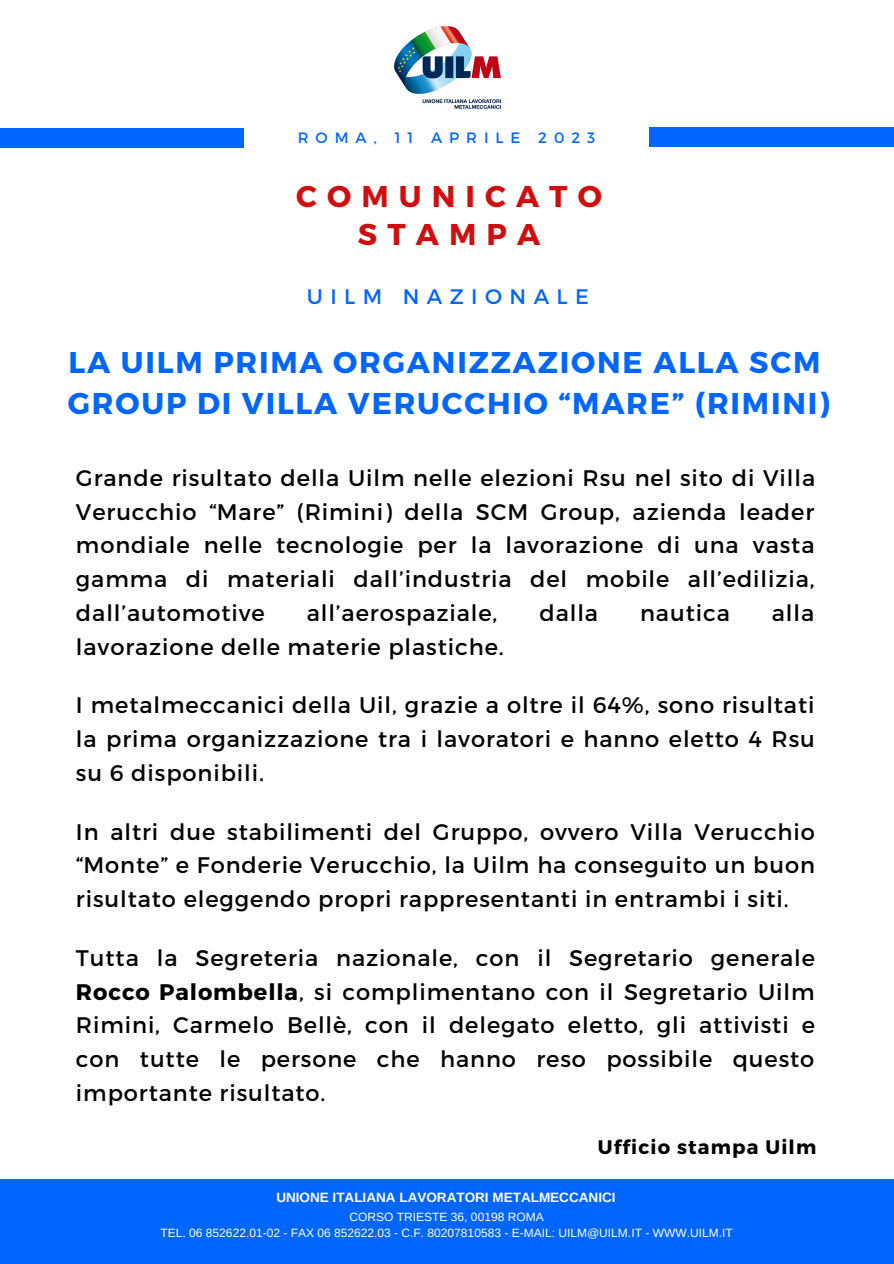
<style>
.page{position:relative;width:894px;height:1264px;background:#fff}
.page>*{position:absolute;margin:0;border:0;box-sizing:border-box;transform-origin:0 0}
.t1{font:700 30px/41.7px "Montserrat";letter-spacing:.06em;color:#06f}
.t2{font:700 30px/38.2px "Montserrat";letter-spacing:.335em;color:#d10e0e;text-align:center}
.t3{font:22.5px/33.8px "Montserrat";letter-spacing:.04em;color:#000;text-align:justify}
.t4{font:21px "Montserrat";letter-spacing:.355em;color:#06f}
.t5{font:700 19.5px "Montserrat";letter-spacing:.06em;color:#000}
.t6{font:15px "Montserrat";letter-spacing:.465em;color:#06f}
.t7{font:700 13.5px "Arimo";color:#fff}
.t8{font:12px/15.8px "Arimo";color:#fff;text-align:center}
.s1{font-weight:700}
</style>
<div class="page">
<div style="left:0;top:128px;width:243px;height:19px;background:#06f"></div>
<div style="left:649px;top:128px;width:244px;height:19px;background:#06f"></div>
<img style="left:394px;top:27px;width:106px;height:82px">
<div style="left:0;top:1179px;width:893px;height:84px;background:#06f"></div>
<p class="t6" style="left:298px;top:128px;width:299px">ROMA, 11 APRILE 2023</p>
<h1 class="t2" style="left:296px;top:176px;width:307px">COMUNICATO<br>STAMPA</h1>
<p class="t4" style="left:307px;top:282px;width:283px">UILM NAZIONALE</p>
<h1 class="t1" style="left:68px;top:340px;width:763px">LA UILM PRIMA ORGANIZZAZIONE ALLA SCM<br>GROUP DI VILLA VERUCCHIO “MARE” (RIMINI)</h1>
<p class="t3" style="left:76px;top:460px;width:740px">Grande risultato della Uilm nelle elezioni Rsu nel sito di Villa Verucchio “Mare” (Rimini) della SCM Group, azienda leader mondiale nelle tecnologie per la lavorazione di una vasta gamma di materiali dall’industria del mobile all’edilizia, dall’automotive</p>
<p class="t3" style="left:306px;top:595px;width:192px">all’aerospaziale,</p>
<p class="t3" style="left:539px;top:595px;width:60px">dalla</p>
<p class="t3" style="left:640px;top:595px;width:91px">nautica</p>
<p class="t3" style="left:771px;top:595px;width:44px">alla</p>
<p class="t3" style="left:76px;top:629px;width:429px">lavorazione delle materie plastiche.</p>
<p class="t3" style="left:76px;top:687px;width:740px">I metalmeccanici della Uil, grazie a oltre il 64%, sono risultati la prima organizzazione tra i lavoratori e hanno eletto 4 Rsu su 6 disponibili.</p>
<p class="t3" style="left:76px;top:813px;width:740px">In altri due stabilimenti del Gruppo, ovvero Villa Verucchio “Monte” e Fonderie Verucchio, la Uilm ha conseguito un buon risultato eleggendo propri rappresentanti in entrambi i siti.</p>
<p class="t3" style="left:76px;top:939px;width:740px">Tutta la Segreteria nazionale, con il Segretario generale <span class="s1">Rocco Palombella</span>, si complimentano con il Segretario Uilm Rimini, Carmelo Bellè, con il delegato eletto, gli attivisti e con tutte le persone che hanno reso possibile questo importante risultato.</p>
<p class="t5" style="left:597px;top:1134px;width:220px">Ufficio stampa Uilm</p>
<p class="t7" style="left:276px;top:1189px;width:340px">UNIONE ITALIANA LAVORATORI METALMECCANICI</p>
<p class="t8" style="left:160px;top:1208px;width:573px">CORSO TRIESTE 36, 00198 ROMA<br>TEL. 06 852622.01-02 - FAX 06 852622.03 - C.F. 80207810583 - E-MAIL: UILM@UILM.IT - WWW.UILM.IT</p>
</div>
